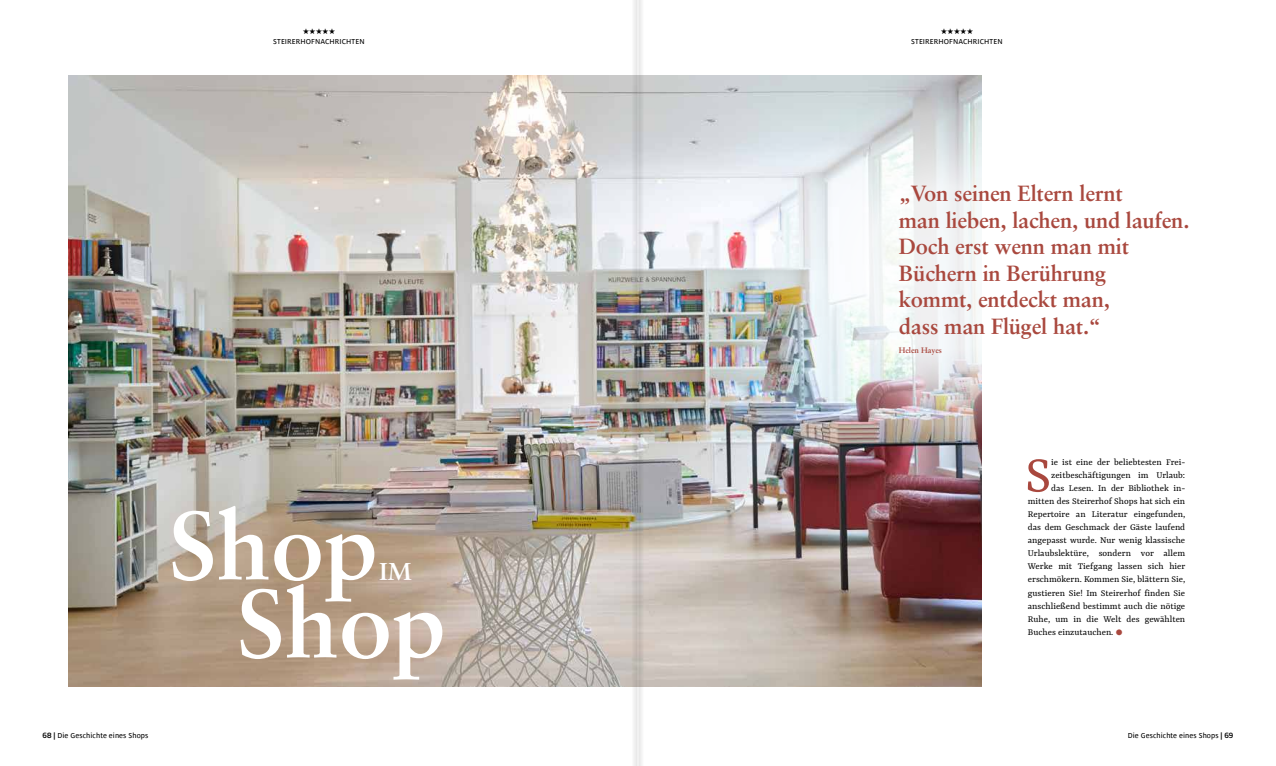
<style>
.page{position:relative;width:1276px;height:766px;background:#fff}
.page>*{position:absolute;margin:0;border:0;box-sizing:border-box;transform-origin:0 0}
.t1{font:700 96.6px/77.9px "Sabon";color:#fff}
.t2{font:55.8px "Rasa";color:#a9483e}
.t3{font:700 24.4px "Sabon";color:#fff}
.t4{font:700 22px/26.4px "Sabon";letter-spacing:-.01em;color:#a9483e}
.t5{font:10px "Rasa";color:#000}
.t6{font:8px "Milo Text";letter-spacing:.01em;color:#000}
.t7{font:8px "Zapf Dingbats ITC";color:#000}
.t8{font:700 8px "Sabon";letter-spacing:-.01em;color:#a9483e}
.s1{color:#a9483e}
.s2{font-family:"Titillium";font-weight:600}
</style>
<div class="page">
<img style="left:68px;top:75px;width:913px;height:611px">
<svg style="left:739px;top:84px;width:415px;height:368px"></svg>
<div style="left:631px;top:0;width:13px;height:765px;background:#000;opacity:.75"></div>
<hr style="left:637px;top:0;width:1px;height:765px;background:#fff">
<p class="t7" style="left:303px;top:28px;width:34px">★★★★★</p>
<p class="t6" style="left:273px;top:37px;width:93px">STEIRERHOFNACHRICHTEN</p>
<h1 class="t1" style="left:237px;top:504px;width:211px;text-indent:-68px">Shop<br>Shop</h1>
<h3 class="t3" style="left:379px;top:555px;width:34px">IM</h3>
<p class="t7" style="left:940px;top:28px;width:34px">★★★★★</p>
<p class="t6" style="left:911px;top:37px;width:93px">STEIRERHOFNACHRICHTEN</p>
<h3 class="t4" style="left:899px;top:180px;width:292px">„Von seinen Eltern lernt<br>man lieben, lachen, und laufen.<br>Doch erst wenn man mit<br>Büchern in Berührung<br>kommt, entdeckt man,<br>dass man Flügel hat.“</h3>
<p class="t8" style="left:899px;top:345px;width:45px">Helen Hayes</p>
<h2 class="t2" style="left:1025px;top:442px;width:27px">S</h2>
<p class="t5" style="left:1051px;top:456px;width:136px">ie ist eine der beliebtesten Frei-</p>
<p class="t5" style="left:1051px;top:469px;width:136px">zeitbeschäftigungen im Urlaub:</p>
<p class="t5" style="left:1051px;top:482px;width:136px">das Lesen. In der Bibliothek in-</p>
<p class="t5" style="left:1028px;top:495px;width:159px">mitten des Steirerhof Shops hat sich ein</p>
<p class="t5" style="left:1028px;top:508px;width:159px">Repertoire an Literatur eingefunden,</p>
<p class="t5" style="left:1028px;top:521px;width:159px">das dem Geschmack der Gäste laufend</p>
<p class="t5" style="left:1028px;top:534px;width:159px">angepasst wurde. Nur wenig klassische</p>
<p class="t5" style="left:1028px;top:547px;width:159px">Urlaubslektüre, sondern vor allem</p>
<p class="t5" style="left:1028px;top:560px;width:159px">Werke mit Tiefgang lassen sich hier</p>
<p class="t5" style="left:1028px;top:573px;width:159px">erschmökern. Kommen Sie, blättern Sie,</p>
<p class="t5" style="left:1028px;top:586px;width:159px">gustieren Sie! Im Steirerhof finden Sie</p>
<p class="t5" style="left:1028px;top:599px;width:159px">anschließend bestimmt auch die nötige</p>
<p class="t5" style="left:1028px;top:612px;width:159px">Ruhe, um in die Welt des gewählten</p>
<p class="t5" style="left:1028px;top:625px;width:97px">Buches einzutauchen. <span class="s1">●</span></p>
<p class="t6" style="left:43px;top:730px;width:107px"><span class="s2">68 |</span> Die Geschichte eines Shops</p>
<p class="t6" style="left:1127px;top:730px;width:107px">Die Geschichte eines Shops <span class="s2">| 69</span></p>
</div>
